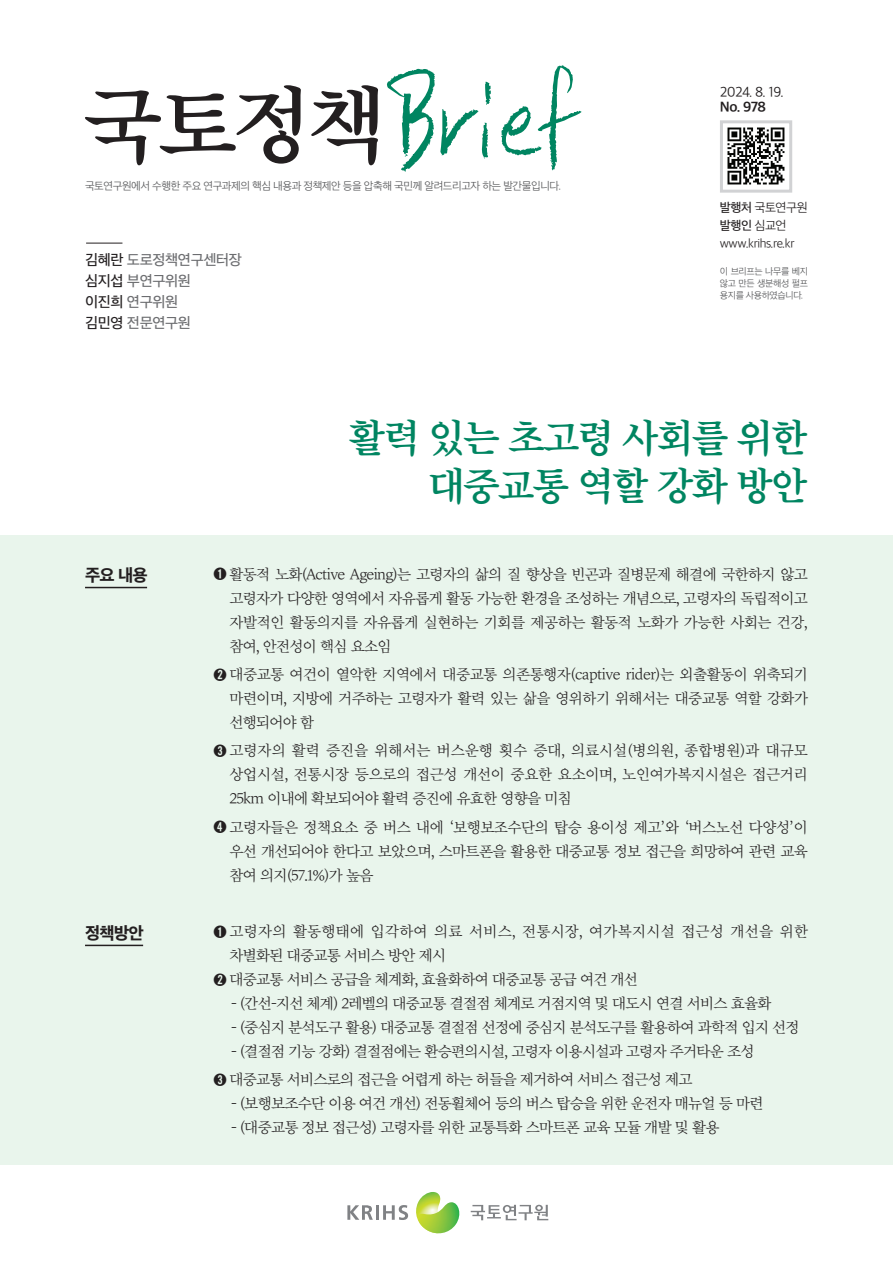
<style>
.page{position:relative;width:893px;height:1263px;background:#fff}
.page>*{position:absolute;margin:0;border:0;box-sizing:border-box;transform-origin:0 0}
.t1{font:118.5px "SD Gong Pil a Md";color:#008561}
.t2{font:84px "SD Myeongjo Neoa e Sm";color:#231f20}
.t3{font:39px/48px "SD Myeongjo Neoa e Sm";letter-spacing:-.05em;color:#008561;text-align:right}
.t4{font:16.5px "SD Gothic Neoa h Ex Bd";letter-spacing:-.04em;color:#231f20}
.t5{font:15px/24px "SD Myeongjo Neoa b Lt";letter-spacing:-.05em;color:#231f20;text-align:justify}
.t6{font:15px "SD Myeongjo Neoa b Lt";letter-spacing:.01em;color:#231f20}
.t7{font:14.25px/21px "SD Gothic Neoa e Md";letter-spacing:-.025em;color:#6c6d70}
.t8{font:13.5px "SD Gothic Neoa c Lt";letter-spacing:-.05em;color:#231f20}
.t9{font:13.5px "SD Gothic Neoa g Bd";color:#231f20}
.t10{font:12px "SD Gothic Neoa c Lt";letter-spacing:-.04em;color:#231f20}
.t11{font:12px "SD Gothic Neoa e Md";color:#231f20}
.t12{font:10.5px "SD Gothic Neoa c Lt";letter-spacing:-.04em;color:#57585a}
.t13{font:9px/12px "SD Gothic Neoa c Lt";letter-spacing:-.04em;color:#57585a;text-align:justify}
.s1{color:#231f20}
.s2{font-family:"SD Gothic Neoa e Md"}
.s3{font-family:"SD Gothic Neoa c Lt"}
.s4{font-size:13.5px}
</style>
<div class="page">
<div style="left:0;top:535px;width:893px;height:630px;background:#e9f5ec"></div>
<hr style="left:85px;top:587px;width:62px;height:1px;background:#231f20">
<hr style="left:85px;top:945px;width:58px;height:1px;background:#231f20">
<div style="left:720px;top:120px;width:72px;height:73px;background:#fff;border:3px solid #d1d2d4"></div>
<img style="left:727px;top:127px;width:58px;height:58px">
<svg style="left:347px;top:1205px;width:26px;height:15px"></svg>
<hr style="left:376px;top:1205px;width:3px;height:15px;background:#808285">
<svg style="left:383px;top:1205px;width:25px;height:15px"></svg>
<svg style="left:471px;top:1205px;width:77px;height:15px"></svg>
<img style="left:416px;top:1192px;width:25px;height:25px">
<img style="left:417px;top:1202px;width:43px;height:32px">
<hr style="left:86px;top:243px;width:36px;height:1px;background:#231f20">
<h1 class="t1" style="left:390px;top:61px;width:193px">Brief</h1>
<h2 class="t2" style="left:83px;top:83px;width:305px">국토정책</h2>
<p class="t12" style="left:85px;top:180px;width:478px">국토연구원에서 수행한 주요 연구과제의 핵심 내용과 정책제안 등을 압축해 국민께 알려드리고자 하는 발간물입니다.</p>
<p class="t7" style="left:85px;top:250px;width:159px"><span class="s1">김혜란</span> 도로정책연구센터장 <span class="s1">심지섭</span> 부연구위원<br><span class="s1">이진희</span> 연구위원<br><span class="s1">김민영</span> 전문연구원</p>
<p class="t8" style="left:720px;top:85px;width:66px">2024. 8. 19.</p>
<p class="t9" style="left:720px;top:100px;width:48px">No. 978</p>
<p class="t10" style="left:720px;top:201px;width:89px"><span class="s2">발행처</span> 국토연구원</p>
<p class="t11" style="left:720px;top:219px;width:68px">발행인 <span class="s3">심교언</span></p>
<p class="t10" style="left:720px;top:237px;width:76px">www.krihs.re.kr</p>
<p class="t13" style="left:720px;top:266px;width:89px">이 브리프는 나무를 베지 않고 만든 생분해성 펄프 용지를 사용하였습니다.</p>
<p class="t4" style="left:85px;top:567px;width:64px">주요 내용</p>
<p class="t4" style="left:85px;top:925px;width:60px">정책방안</p>
<h3 class="t3" style="left:349px;top:416px;width:461px">활력 있는 초고령 사회를 위한 대중교통 역할 강화 방안</h3>
<p class="t5" style="left:229px;top:563px;width:580px;text-indent:-16px"><span class="s4">➊</span> 활동적 노화(Active Ageing)는 고령자의 삶의 질 향상을 빈곤과 질병문제 해결에 국한하지 않고 고령자가 다양한 영역에서 자유롭게 활동 가능한 환경을 조성하는 개념으로, 고령자의 독립적이고 자발적인 활동의지를 자유롭게 실현하는 기회를 제공하는 활동적 노화가 가능한 사회는 건강, 참여, 안전성이 핵심 요소임</p>
<p class="t5" style="left:229px;top:663px;width:580px;text-indent:-16px"><span class="s4">➋</span> 대중교통 여건이 열악한 지역에서 대중교통 의존통행자(captive rider)는 외출활동이 위축되기 마련이며, 지방에 거주하는 고령자가 활력 있는 삶을 영위하기 위해서는 대중교통 역할 강화가 선행되어야 함</p>
<p class="t5" style="left:229px;top:739px;width:580px;text-indent:-16px"><span class="s4">➌</span> 고령자의 활력 증진을 위해서는 버스운행 횟수 증대, 의료시설(병의원, 종합병원)과 대규모 상업시설, 전통시장 등으로의 접근성 개선이 중요한 요소이며, 노인여가복지시설은 접근거리 25km 이내에 확보되어야 활력 증진에 유효한 영향을 미침</p>
<p class="t5" style="left:229px;top:816px;width:580px;text-indent:-16px"><span class="s4">➍</span> 고령자들은 정책요소 중 버스 내에 ‘보행보조수단의 탑승 용이성 제고’와 ‘버스노선 다양성’이 우선 개선되어야 한다고 보았으며, 스마트폰을 활용한 대중교통 정보 접근을 희망하여 관련 교육 참여 의지(57.1%)가 높음</p>
<p class="t6" style="left:214px;top:924px;width:596px"><span class="s4">➊</span> 고령자의 활동행태에 입각하여 의료 서비스, 전통시장, 여가복지시설 접근성 개선을 위한</p>
<p class="t5" style="left:229px;top:944px;width:218px">차별화된 대중교통 서비스 방안 제시</p>
<p class="t5" style="left:214px;top:968px;width:426px"><span class="s4">➋</span> 대중교통 서비스 공급을 체계화, 효율화하여 대중교통 공급 여건 개선</p>
<p class="t5" style="left:231px;top:992px;width:542px">- (간선-지선 체계) 2레벨의 대중교통 결절점 체계로 거점지역 및 대도시 연결 서비스 효율화</p>
<p class="t5" style="left:231px;top:1016px;width:570px">- (중심지 분석도구 활용) 대중교통 결절점 선정에 중심지 분석도구를 활용하여 과학적 입지 선정</p>
<p class="t5" style="left:214px;top:1038px;width:542px;line-height:28.2px;text-indent:17px">- (결절점 기능 강화) 결절점에는 환승편의시설, 고령자 이용시설과 고령자 주거타운 조성<br><span class="s4">➌</span> 대중교통 서비스로의 접근을 어렵게 하는 허들을 제거하여 서비스 접근성 제고</p>
<p class="t5" style="left:231px;top:1093px;width:534px">- (보행보조수단 이용 여건 개선) 전동휠체어 등의 버스 탑승을 위한 운전자 매뉴얼 등 마련</p>
<p class="t5" style="left:231px;top:1117px;width:490px">- (대중교통 정보 접근성) 고령자를 위한 교통특화 스마트폰 교육 모듈 개발 및 활용</p>
</div>
